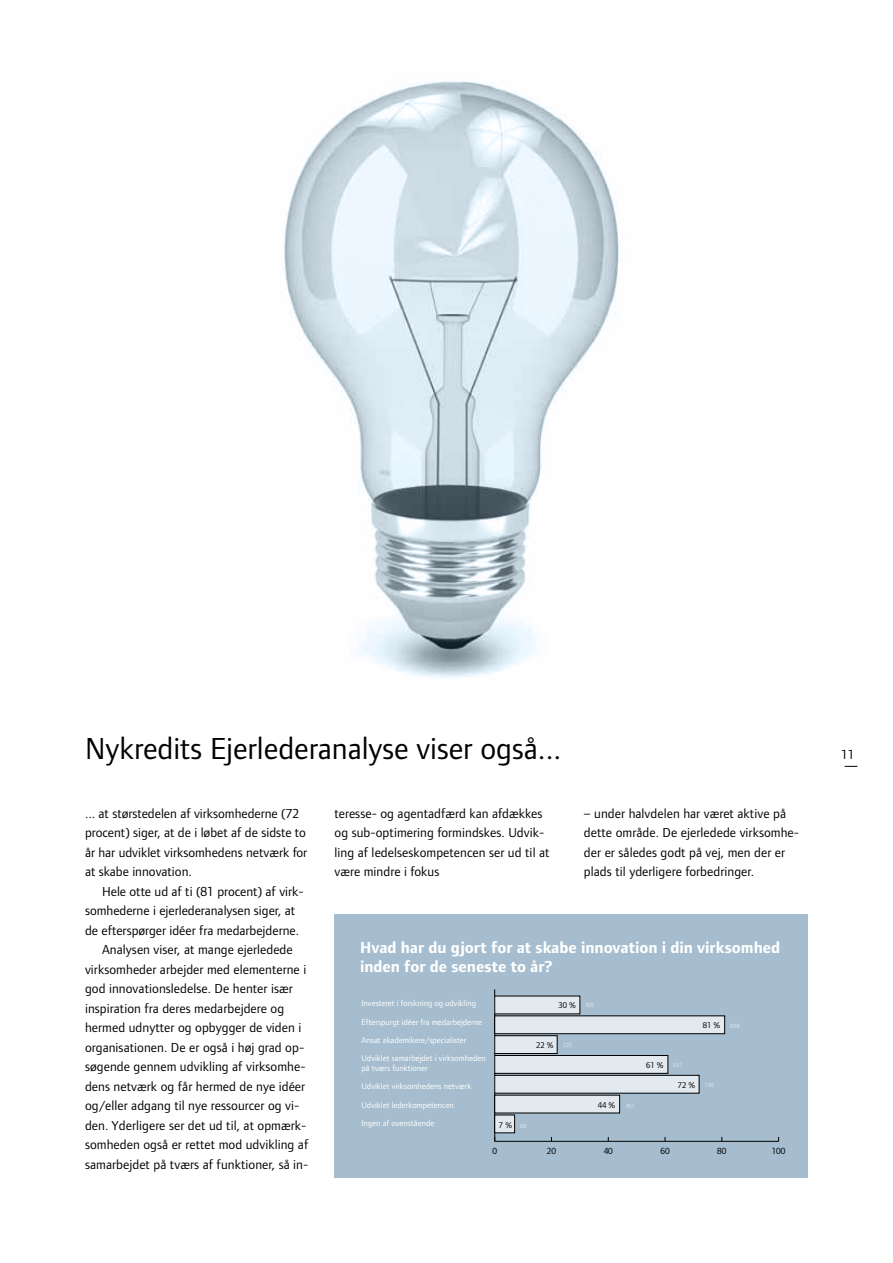
<style>
.page{position:relative;width:893px;height:1263px;background:#fff}
.page>*{position:absolute;margin:0;border:0;box-sizing:border-box;transform-origin:0 0}
.t1{font:31.5px "Foundry Form Sans";color:#000}
.t2{font:700 16.5px/19.5px "Foundry Form Sans";letter-spacing:-.005em;color:#fff}
.t3{font:13.5px/19.5px "Foundry Form Sans";letter-spacing:.005em;color:#000}
.t4{font:9.15px "Foundry Form Sans";color:#000}
.t5{font:8.55px/18.5px "Foundry Form Sans";color:#fff}
.t6{font:8.55px "Foundry Form Sans";color:#000}
.t7{font:6.15px "Foundry Form Sans";color:#e2e9ef}
</style>
<div class="page">
<svg style="left:845px;top:766px;width:12px;height:1px"></svg>
<div style="left:334px;top:914px;width:474px;height:264px;background:#a5bdce"></div>
<hr style="left:495px;top:1141px;width:284px;height:1px;background:#000">
<hr style="left:494px;top:989px;width:1px;height:152px;background:#000">
<div style="left:495px;top:1115px;width:20px;height:18px;background:#e2e9ef"></div>
<div style="left:495px;top:1095px;width:125px;height:18px;background:#e2e9ef"></div>
<div style="left:495px;top:1075px;width:204px;height:18px;background:#e2e9ef"></div>
<div style="left:495px;top:1075px;width:204px;height:18px;border:1px solid #000"></div>
<div style="left:495px;top:1055px;width:173px;height:18px;background:#e2e9ef"></div>
<div style="left:495px;top:1055px;width:173px;height:18px;border:1px solid #000"></div>
<div style="left:495px;top:1036px;width:62px;height:17px;background:#e2e9ef"></div>
<div style="left:495px;top:1035px;width:62px;height:19px;border:1px solid #000"></div>
<div style="left:495px;top:1016px;width:230px;height:18px;background:#e2e9ef"></div>
<div style="left:495px;top:1016px;width:230px;height:18px;border:1px solid #000"></div>
<div style="left:495px;top:996px;width:85px;height:18px;background:#e2e9ef"></div>
<svg style="left:284px;top:81px;width:336px;height:597px"></svg>
<h1 class="t1" style="left:85px;top:731px;width:478px">Nykredits Ejerlederanalyse viser også...</h1>
<p class="t3" style="left:85px;top:803px;width:224px">... at størstedelen af virksomhederne (72 procent) siger, at de i løbet af de sidste to år har udviklet virksomhedens netværk for at skabe innovation.</p>
<p class="t3" style="left:102px;top:881px;width:203px">Hele otte ud af ti (81 procent) af virk-</p>
<p class="t3" style="left:85px;top:901px;width:212px">somhederne i ejerlederanalysen siger, at</p>
<p class="t3" style="left:85px;top:920px;width:216px">de efterspørger idéer fra medarbejderne.</p>
<p class="t3" style="left:102px;top:940px;width:192px">Analysen viser, at mange ejerledede</p>
<p class="t3" style="left:85px;top:959px;width:223px">virksomheder arbejder med elementerne i</p>
<p class="t3" style="left:85px;top:979px;width:209px">god innovationsledelse. De henter især</p>
<p class="t3" style="left:85px;top:998px;width:201px">inspiration fra deres medarbejdere og</p>
<p class="t3" style="left:85px;top:1018px;width:218px">hermed udnytter og opbygger de viden i</p>
<p class="t3" style="left:85px;top:1037px;width:221px">organisationen. De er også i høj grad op-</p>
<p class="t3" style="left:85px;top:1057px;width:222px">søgende gennem udvikling af virksomhe-</p>
<p class="t3" style="left:85px;top:1076px;width:222px">dens netværk og får hermed de nye idéer</p>
<p class="t3" style="left:85px;top:1096px;width:216px">og/eller adgang til nye ressourcer og vi-</p>
<p class="t3" style="left:85px;top:1115px;width:223px">den. Yderligere ser det ud til, at opmærk-</p>
<p class="t3" style="left:85px;top:1135px;width:225px">somheden også er rettet mod udvikling af</p>
<p class="t3" style="left:85px;top:1154px;width:225px">samarbejdet på tværs af funktioner, så in-</p>
<p class="t3" style="left:334px;top:803px;width:217px">teresse- og agentadfærd kan afdækkes og sub-optimering formindskes. Udvik&shy;ling af ledelseskompetencen ser ud til at være mindre i fokus</p>
<p class="t3" style="left:584px;top:803px;width:217px">– under halvdelen har været aktive på dette område. De ejerledede virksomhe&shy;der er således godt på vej, men der er plads til yderligere forbedringer.</p>
<p class="t2" style="left:360px;top:937px;width:422px">Hvad har du gjort for at skabe innovation i din virksomhed inden for de seneste to år?</p>
<p class="t5" style="left:361px;top:994px;width:126px">Investeret i forskning og udvikling Efterspurgt idéer fra medarbejderne Ansat akademikere/specialister Udviklet samarbejdet i virksomheden</p>
<p class="t5" style="left:361px;top:1058px;width:111px">på tværs funktioner<br>Udviklet virksomhedens netværk<br>Udviklet lederkompetencen<br>Ingen af ovenstående</p>
<p class="t6" style="left:558px;top:1000px;width:19px">30 %</p>
<p class="t7" style="left:585px;top:1001px;width:11px">305</p>
<p class="t6" style="left:536px;top:1040px;width:19px">22 %</p>
<p class="t7" style="left:563px;top:1042px;width:11px">225</p>
<p class="t6" style="left:499px;top:1120px;width:15px">7 %</p>
<p class="t7" style="left:520px;top:1122px;width:8px">68</p>
<p class="t6" style="left:598px;top:1100px;width:19px">44 %</p>
<p class="t7" style="left:626px;top:1102px;width:11px">451</p>
<p class="t6" style="left:703px;top:1020px;width:19px">81 %</p>
<p class="t7" style="left:730px;top:1022px;width:11px">838</p>
<p class="t6" style="left:646px;top:1060px;width:19px">61 %</p>
<p class="t7" style="left:673px;top:1061px;width:11px">631</p>
<p class="t6" style="left:678px;top:1080px;width:19px">72 %</p>
<p class="t7" style="left:705px;top:1082px;width:11px">736</p>
<p class="t4" style="left:492px;top:1146px;width:6px">0</p>
<p class="t4" style="left:547px;top:1146px;width:11px">20</p>
<p class="t4" style="left:604px;top:1146px;width:11px">40</p>
<p class="t4" style="left:660px;top:1146px;width:11px">60</p>
<p class="t4" style="left:717px;top:1146px;width:11px">80</p>
<p class="t4" style="left:772px;top:1146px;width:15px">100</p>
<p class="t3" style="left:841px;top:745px;width:15px">11</p>
</div>
